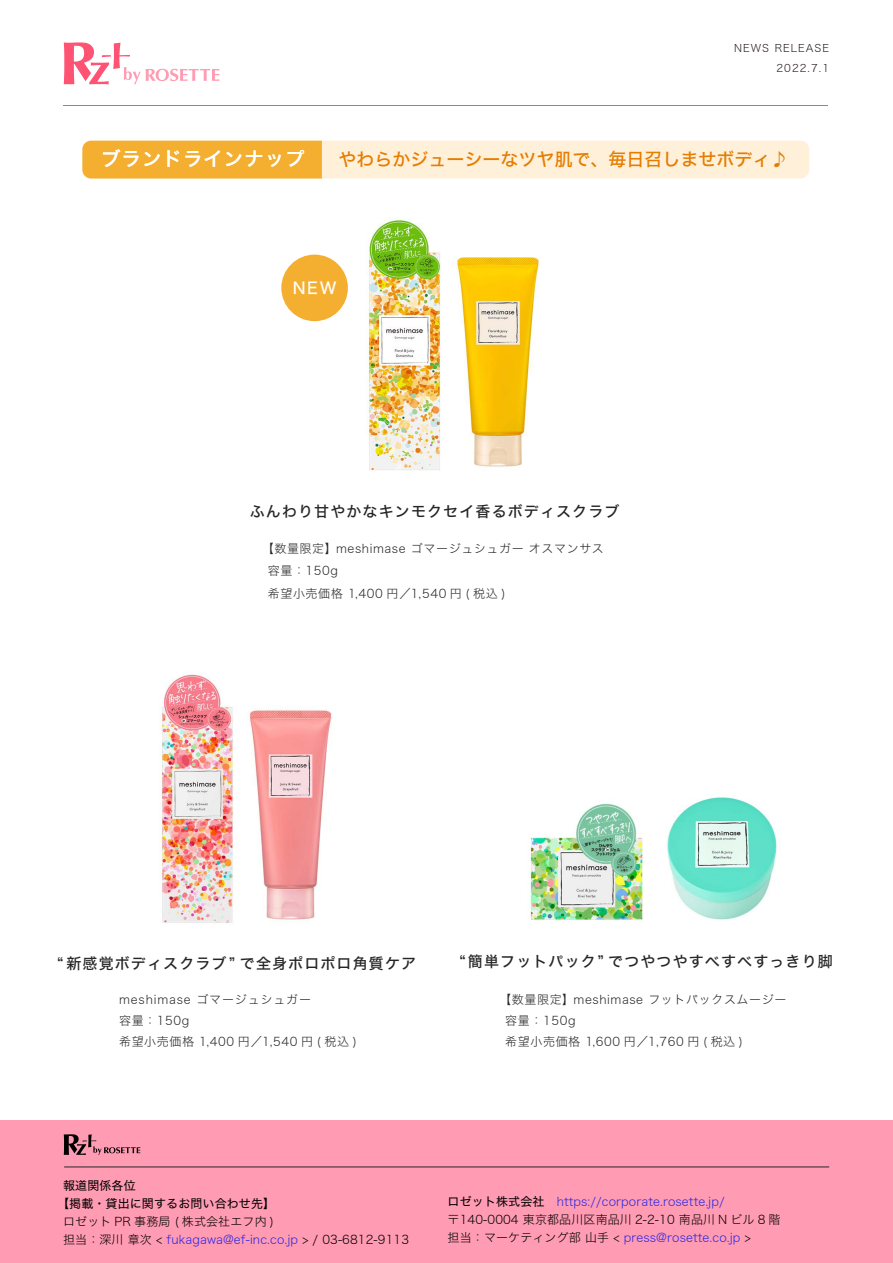
<style>
.page{position:relative;width:893px;height:1263px;background:#fff}
.page>*{position:absolute;margin:0;border:0;box-sizing:border-box;transform-origin:0 0}
.t1{font:19.5px "Hira Kaku Std W5";letter-spacing:.05em;color:#fff}
.t2{font:18px "Hira Kaku Std W5";color:#e57d00}
.t3{font:16.2px "Hira Kaku Std W5";color:#fff}
.t4{font:15px "Hira Kaku Std W5";letter-spacing:.075em;color:#262626}
.t5{font:12px/22.5px "Hira Kaku Std W2";letter-spacing:.05em;color:#262626}
.t6{font:12px/18px "Hira Kaku Std W2";letter-spacing:.01em;color:#2626e8}
.t7{font:12px/18px "Hira Kaku Std W2";letter-spacing:.01em;color:#000}
.t8{font:12px/21px "Hira Kaku Std W2";letter-spacing:.07em;color:#262626}
.t9{font:12px/18px "Hira Kaku Std W4";letter-spacing:.01em;color:#000}
.t10{font:10.5px/19.5px "Hira Kaku Std W2";letter-spacing:.1em;color:#231815;text-align:right}
.s1{color:#2626e8}
.s2{font-family:"Hira Kaku Std W4";color:#000}
.s3{color:#000}
</style>
<div class="page">
<hr style="left:64px;top:105px;width:764px;height:1px;background:#ff5373">
<svg style="left:64px;top:42px;width:155px;height:42px"></svg>
<div style="left:0;top:1120px;width:893px;height:143px;background:#ff9bb2"></div>
<svg style="left:64px;top:1134px;width:76px;height:21px"></svg>
<hr style="left:64px;top:1167px;width:765px;height:1px;background:#262626">
<div style="left:82px;top:141px;width:727px;height:37px;background:#fff0d9;border-radius:9px"></div>
<div style="left:82px;top:141px;width:240px;height:37px;background:#f5af30"></div>
<div style="left:281px;top:255px;width:67px;height:66px;background:#f5af30;border-radius:50%"></div>
<img style="left:159px;top:674px;width:173px;height:249px">
<img style="left:366px;top:219px;width:173px;height:252px">
<img style="left:527px;top:797px;width:250px;height:123px">
<p class="t10" style="left:734px;top:38px;width:97px">NEWS RELEASE<br>2022.7.1</p>
<h1 class="t1" style="left:101px;top:144px;width:205px">ブランドラインナップ</h1>
<h2 class="t2" style="left:338px;top:146px;width:452px">やわらかジューシーなツヤ肌で、毎日召しませボディ♪</h2>
<h3 class="t3" style="left:293px;top:276px;width:45px">NEW</h3>
<p class="t4" style="left:250px;top:500px;width:371px">ふんわり甘やかなキンモクセイ香るボディスクラブ</p>
<p class="t5" style="left:268px;top:536px;width:338px;text-indent:-6px">【数量限定】meshimase ゴマージュシュガー オスマンサス容量：150g<br>希望小売価格 1,400 円／1,540 円 ( 税込 )</p>
<p class="t4" style="left:57px;top:952px;width:360px">“新感覚ボディスクラブ” で全身ポロポロ角質ケア</p>
<p class="t4" style="left:459px;top:950px;width:375px">“簡単フットパック” でつやつやすべすべすっきり脚</p>
<p class="t8" style="left:119px;top:988px;width:239px">meshimase ゴマージュシュガー<br>容量：150g<br>希望小売価格 1,400 円／1,540 円 ( 税込 )</p>
<p class="t5" style="left:505px;top:988px;width:283px;line-height:21px;text-indent:-6px">【数量限定】meshimase フットパックスムージー容量：150g<br>希望小売価格 1,600 円／1,760 円 ( 税込 )</p>
<p class="t9" style="left:57px;top:1176px;width:220px;text-indent:6px">報道関係各位<br>【掲載・貸出に関するお問い合わせ先】</p>
<p class="t7" style="left:63px;top:1212px;width:347px">ロゼット PR 事務局 ( 株式会社エフ内 )<br>担当：深川 章次 &lt; <span class="s1">fukagawa@ef-inc.co.jp</span> &gt; / 03-6812-9113</p>
<p class="t6" style="left:448px;top:1192px;width:334px"><span class="s2">ロゼット株式会社　</span>https://corporate.rosette.jp/<span class="s3">〒140-0004 東京都品川区南品川 2-2-10 南品川 N ビル 8 階担当：マーケティング部 山手 &lt;</span> press@rosette.co.jp <span class="s3">&gt;</span></p>
</div>
